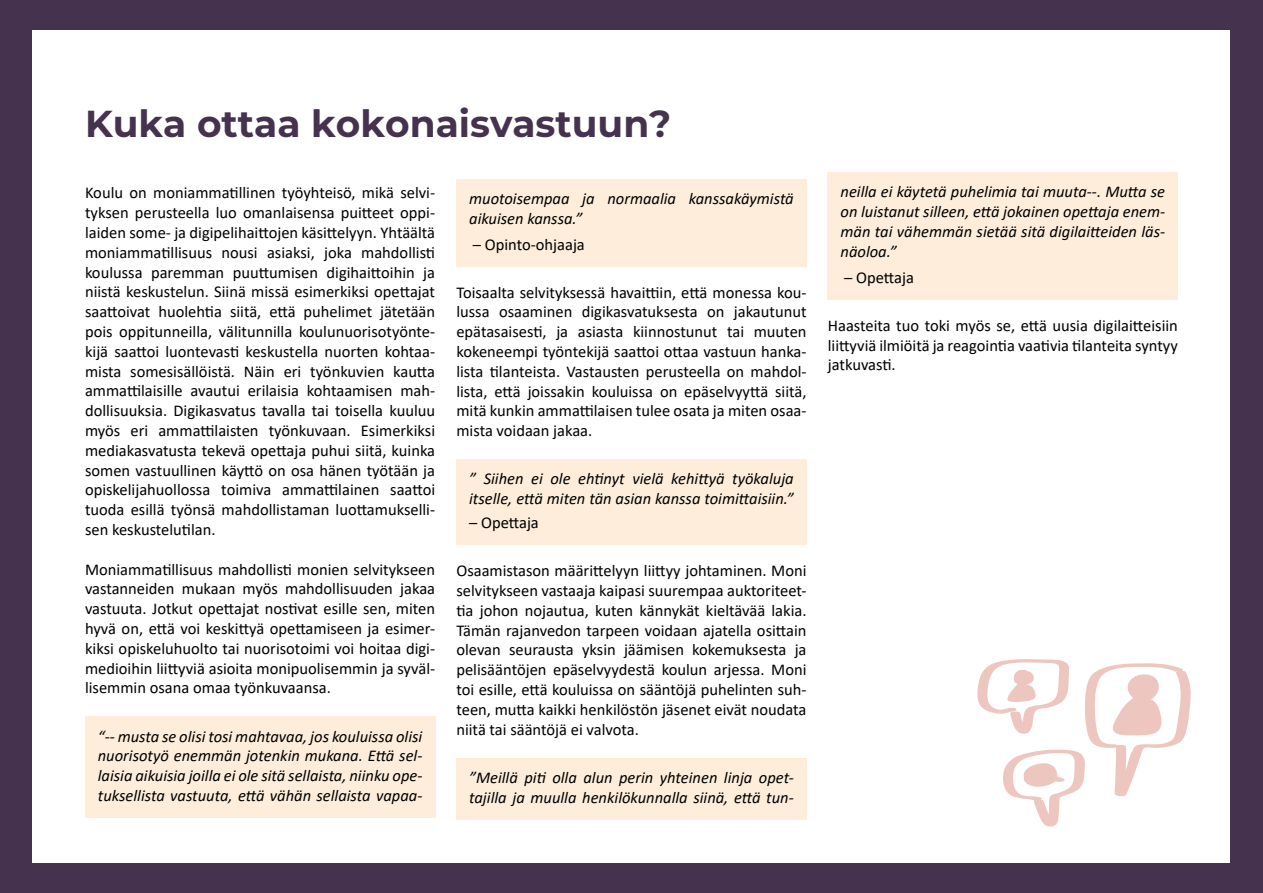
<style>
.page{position:relative;width:1263px;height:893px;background:#45324e}
.page>*{position:absolute;margin:0;border:0;box-sizing:border-box;transform-origin:0 0}
.otsikko2{font:100 37.5px "Montserrat";color:#45324e}
.leipis{font:16.5px/19.8px "Calibri";color:#000;text-align:justify}
.dialogi{font:italic 16.5px/19.8px "Calibri";color:#000}
.dialogi-2{font:16.5px "Calibri";color:#000}
</style>
<div class="page">
<div style="left:33px;top:30px;width:1197px;height:833px;background:#fff"></div>
<div style="left:85px;top:716px;width:350px;height:102px;background:#feedda"></div>
<div style="left:456px;top:179px;width:350px;height:61px;background:#feedda"></div>
<div style="left:456px;top:224px;width:350px;height:42px;background:#feedda"></div>
<div style="left:456px;top:459px;width:350px;height:86px;background:#feedda"></div>
<div style="left:456px;top:758px;width:350px;height:61px;background:#feedda"></div>
<div style="left:828px;top:172px;width:350px;height:102px;background:#feedda"></div>
<div style="left:828px;top:258px;width:350px;height:42px;background:#feedda"></div>
<svg style="left:977px;top:659px;width:214px;height:168px"></svg>
<h2 class="otsikko2" style="left:85px;top:99px;width:588px">Kuka ottaa kokonaisvastuun?</h2>
<p class="leipis" style="left:85px;top:183px;width:352px">Koulu on moniammatillinen työyhteisö, mikä selvi&shy;tyksen perusteella luo omanlaisensa puitteet oppi&shy;laiden some- ja digipelihaittojen käsittelyyn. Yhtäältä moniammatillisuus nousi asiaksi, joka mahdollisti koulussa paremman puuttumisen digihaittoihin ja niistä keskustelun. Siinä missä esimerkiksi opettajat saattoivat huolehtia siitä, että puhelimet jätetään pois oppitunneilla, välitunnilla koulunuorisotyönte&shy;kijä saattoi luontevasti keskustella nuorten kohtaa&shy;mista somesisällöistä. Näin eri työnkuvien kautta ammattilaisille avautui erilaisia kohtaamisen mah&shy;dollisuuksia. Digikasvatus tavalla tai toisella kuuluu myös eri ammattilaisten työnkuvaan. Esimerkiksi mediakasvatusta tekevä opettaja puhui siitä, kuinka somen vastuullinen käyttö on osa hänen työtään ja opiskelijahuollossa toimiva ammattilainen saattoi tuoda esillä työnsä mahdollistaman luottamukselli&shy;sen keskustelutilan.</p>
<p class="leipis" style="left:85px;top:559px;width:352px">Moniammatillisuus mahdollisti monien selvitykseen vastanneiden mukaan myös mahdollisuuden jakaa vastuuta. Jotkut opettajat nostivat esille sen, miten hyvä on, että voi keskittyä opettamiseen ja esimer&shy;kiksi opiskeluhuolto tai nuorisotoimi voi hoitaa digi&shy;medioihin liittyviä asioita monipuolisemmin ja syväl&shy;lisemmin osana omaa työnkuvaansa.</p>
<p class="dialogi" style="left:98px;top:725px;width:326px;text-align:justify">“-- musta se olisi tosi mahtavaa, jos kouluissa olisi nuorisotyö enemmän jotenkin mukana. Että sel&shy;laisia aikuisia joilla ei ole sitä sellaista, niinku ope&shy;tuksellista vastuuta, että vähän sellaista vapaa-</p>
<p class="dialogi" style="left:469px;top:188px;width:326px">muotoisempaa ja normaalia kanssakäymistä aikuisen kanssa.”</p>
<p class="dialogi-2" style="left:473px;top:233px;width:113px">– Opinto-ohjaaja</p>
<p class="leipis" style="left:456px;top:282px;width:352px">Toisaalta selvityksessä havaittiin, että monessa kou&shy;lussa osaaminen digikasvatuksesta on jakautunut epätasaisesti, ja asiasta kiinnostunut tai muuten kokeneempi työntekijä saattoi ottaa vastuun hanka&shy;lista tilanteista. Vastausten perusteella on mahdol&shy;lista, että joissakin kouluissa on epäselvyyttä siitä, mitä kunkin ammattilaisen tulee osata ja miten osaa&shy;mista voidaan jakaa.</p>
<p class="dialogi" style="left:469px;top:468px;width:326px">” Siihen ei ole ehtinyt vielä kehittyä työkaluja itselle, että miten tän asian kanssa toimittaisiin.”</p>
<p class="dialogi-2" style="left:469px;top:511px;width:71px">– Opettaja</p>
<p class="leipis" style="left:456px;top:560px;width:352px">Osaamistason määrittelyyn liittyy johtaminen. Moni selvitykseen vastaaja kaipasi suurempaa auktoriteet&shy;tia johon nojautua, kuten kännykät kieltävää lakia.<br>Tämän rajanvedon tarpeen voidaan ajatella osittain olevan seurausta yksin jäämisen kokemuksesta ja pelisääntöjen epäselvyydestä koulun arjessa. Moni toi esille, että kouluissa on sääntöjä puhelinten suh&shy;teen, mutta kaikki henkilöstön jäsenet eivät noudata niitä tai sääntöjä ei valvota.</p>
<p class="dialogi" style="left:469px;top:767px;width:326px">”Meillä piti olla alun perin yhteinen linja opet&shy;tajilla ja muulla henkilökunnalla siinä, että tun-</p>
<p class="dialogi" style="left:840px;top:181px;width:326px;text-align:justify">neilla ei käytetä puhelimia tai muuta--. Mutta se on luistanut silleen, että jokainen opettaja enem&shy;män tai vähemmän sietää sitä digilaitteiden läs&shy;näoloa.”</p>
<p class="dialogi-2" style="left:844px;top:266px;width:71px">– Opettaja</p>
<p class="leipis" style="left:828px;top:315px;width:352px">Haasteita tuo toki myös se, että uusia digilaitteisiin liittyviä ilmiöitä ja reagointia vaativia tilanteita syntyy jatkuvasti.</p>
</div>
